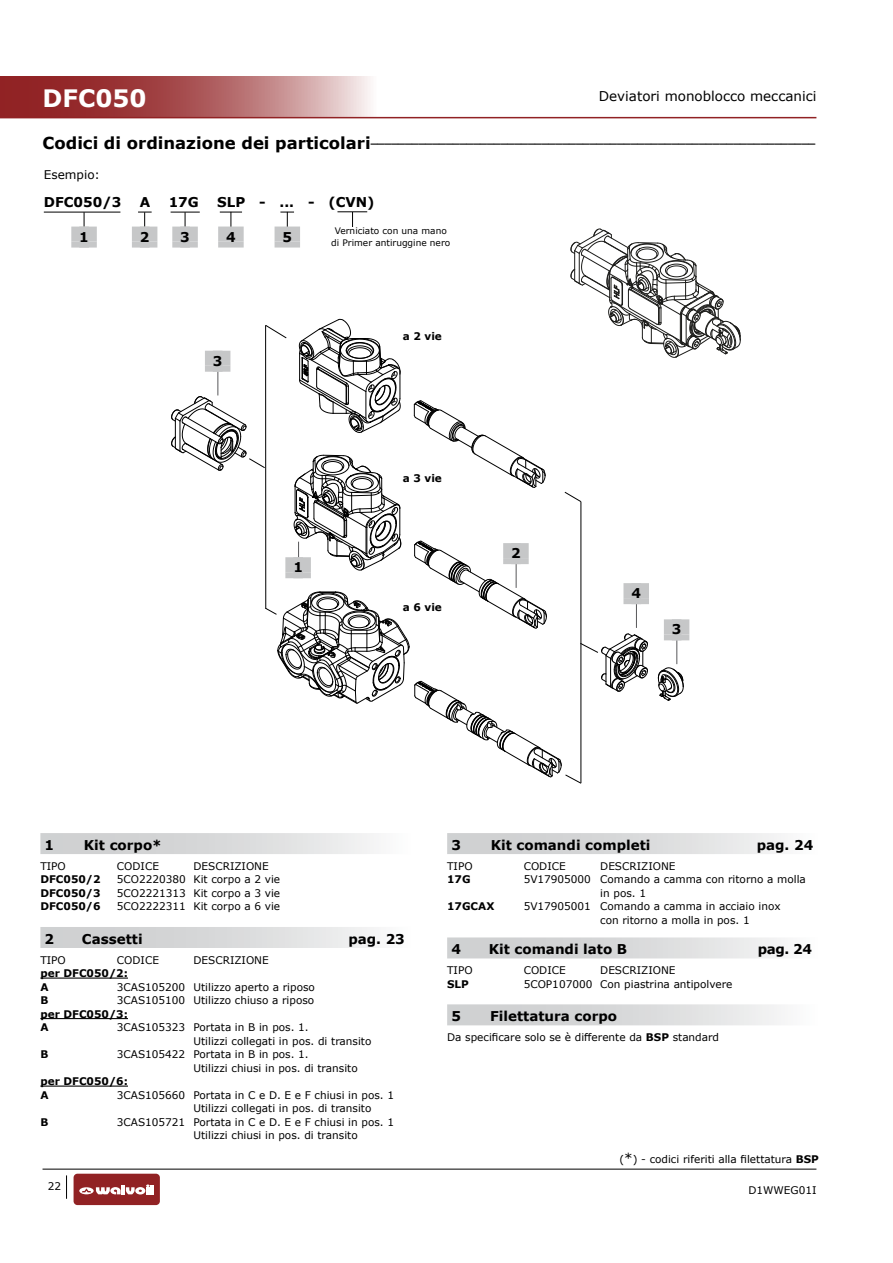
<style>
.page{position:relative;width:893px;height:1263px;background:#fff}
.page>*{position:absolute;margin:0;border:0;box-sizing:border-box;transform-origin:0 0}
.t1{font:700 24px "Verdana";color:#fff}
.t2{font:700 13.5px "Verdana";color:#000}
.t3{font:13.5px "Verdana";color:#000}
.t4{font:12px "Verdana";color:#000}
.t5{font:10.5px/13.5px "Verdana";color:#000}
.t6{font:700 10.5px/13.5px "Verdana";color:#000}
.t7{font:700 9.6px "Verdana";color:#000}
.t8{font:9px/12px "Verdana";color:#000;text-align:center}
.s1{font-size:16.5px}
.s2{font-weight:700}
.s3{font-size:13.5px}
</style>
<div class="page">
<svg style="left:0;top:77px;width:378px;height:40px;background:#b16465"></svg>
<hr style="left:0;top:117px;width:816px;height:1px;background:#912224">
<hr style="left:43px;top:1169px;width:773px;height:1px;background:#000">
<svg style="left:66px;top:1175px;width:1px;height:24px"></svg>
<div style="left:74px;top:1174px;width:86px;height:31px;background:#912224;border-radius:4px"></div>
<svg style="left:79px;top:1184px;width:75px;height:10px"></svg>
<div style="left:40px;top:833px;width:373px;height:21px;background:linear-gradient(to right,#c6c8c9,#f5f5f5)"></div>
<div style="left:40px;top:927px;width:373px;height:21px;background:linear-gradient(to right,#c6c8c9,#f5f5f5)"></div>
<hr style="left:40px;top:977px;width:88px;height:2px;background:#000">
<hr style="left:40px;top:1018px;width:88px;height:1px;background:#000">
<hr style="left:40px;top:1085px;width:88px;height:2px;background:#000">
<div style="left:447px;top:833px;width:373px;height:21px;background:linear-gradient(to right,#c6c8c9,#f5f5f5)"></div>
<div style="left:447px;top:937px;width:373px;height:21px;background:linear-gradient(to right,#c6c8c9,#f5f5f5)"></div>
<div style="left:447px;top:1004px;width:373px;height:21px;background:linear-gradient(to right,#c6c8c9,#f5f5f5)"></div>
<hr style="left:44px;top:212px;width:76px;height:1px;background:#000">
<svg style="left:84px;top:212px;width:1px;height:15px"></svg>
<div style="left:71px;top:227px;width:26px;height:15px;background:#c6c7c8"></div>
<div style="left:71px;top:242px;width:26px;height:6px;background:#c6c7c8"></div>
<svg style="left:138px;top:212px;width:14px;height:15px"></svg>
<div style="left:132px;top:227px;width:25px;height:15px;background:#c6c7c8"></div>
<div style="left:132px;top:242px;width:25px;height:6px;background:#c6c7c8"></div>
<svg style="left:171px;top:212px;width:570px;height:571px"></svg>
<h1 class="t1" style="left:43px;top:81px;width:106px">DFC050</h1>
<p class="t3" style="left:599px;top:87px;width:219px">Deviatori monoblocco meccanici</p>
<p class="t7" style="left:43px;top:133px;width:774px"><span class="s1">Codici di ordinazione dei particolari</span>_________________________________________________________________</p>
<p class="t4" style="left:44px;top:166px;width:58px">Esempio:</p>
<p class="t2" style="left:44px;top:193px;width:79px">DFC050/3</p>
<p class="t2" style="left:140px;top:193px;width:12px">A</p>
<p class="t2" style="left:169px;top:193px;width:32px">17G</p>
<p class="t2" style="left:217px;top:193px;width:159px">SLP - ... - (CVN)</p>
<p class="t2" style="left:79px;top:227px;width:11px">1</p>
<p class="t2" style="left:140px;top:227px;width:11px">2</p>
<p class="t2" style="left:180px;top:227px;width:11px">3</p>
<p class="t2" style="left:226px;top:227px;width:11px">4</p>
<p class="t2" style="left:282px;top:227px;width:11px">5</p>
<p class="t8" style="left:331px;top:225px;width:121px">Verniciato con una mano di Primer antiruggine nero</p>
<p class="t2" style="left:213px;top:351px;width:11px">3</p>
<p class="t2" style="left:293px;top:558px;width:11px">1</p>
<p class="t6" style="left:403px;top:329px;width:41px">a 2 vie</p>
<p class="t6" style="left:403px;top:471px;width:41px">a 3 vie</p>
<p class="t6" style="left:403px;top:600px;width:41px">a 6 vie</p>
<p class="t2" style="left:511px;top:544px;width:11px">2</p>
<p class="t2" style="left:631px;top:584px;width:11px">4</p>
<p class="t2" style="left:672px;top:620px;width:11px">3</p>
<p class="t2" style="left:45px;top:836px;width:11px">1</p>
<p class="t2" style="left:84px;top:836px;width:80px">Kit corpo*</p>
<p class="t5" style="left:40px;top:859px;width:27px">TIPO</p>
<p class="t5" style="left:117px;top:859px;width:44px">CODICE</p>
<p class="t5" style="left:193px;top:859px;width:77px">DESCRIZIONE</p>
<p class="t6" style="left:40px;top:873px;width:62px">DFC050/2</p>
<p class="t5" style="left:117px;top:873px;width:165px">5CO2220380 Kit corpo a 2 vie</p>
<p class="t6" style="left:40px;top:886px;width:62px">DFC050/3</p>
<p class="t5" style="left:117px;top:886px;width:165px">5CO2221313 Kit corpo a 3 vie</p>
<p class="t6" style="left:40px;top:900px;width:62px">DFC050/6</p>
<p class="t5" style="left:117px;top:900px;width:165px">5CO2222311 Kit corpo a 6 vie</p>
<p class="t2" style="left:45px;top:929px;width:11px">2</p>
<p class="t2" style="left:82px;top:929px;width:62px">Cassetti</p>
<p class="t2" style="left:348px;top:929px;width:58px">pag. 23</p>
<p class="t5" style="left:40px;top:953px;width:27px">TIPO</p>
<p class="t5" style="left:117px;top:953px;width:44px">CODICE</p>
<p class="t5" style="left:193px;top:953px;width:77px">DESCRIZIONE</p>
<p class="t6" style="left:40px;top:966px;width:89px">per DFC050/2:<br>A</p>
<p class="t5" style="left:117px;top:980px;width:199px">3CAS105200 Utilizzo aperto a riposo</p>
<p class="t6" style="left:40px;top:993px;width:10px">B</p>
<p class="t5" style="left:117px;top:994px;width:199px">3CAS105100 Utilizzo chiuso a riposo</p>
<p class="t6" style="left:40px;top:1007px;width:89px">per DFC050/3:<br>A</p>
<p class="t5" style="left:193px;top:1021px;width:179px;text-indent:-77px">3CAS105323 Portata in B in pos. 1.<br>Utilizzi collegati in pos. di transito</p>
<p class="t6" style="left:40px;top:1047px;width:10px">B</p>
<p class="t5" style="left:193px;top:1048px;width:166px;text-indent:-77px">3CAS105422 Portata in B in pos. 1.<br>Utilizzi chiusi in pos. di transito</p>
<p class="t6" style="left:40px;top:1074px;width:89px">per DFC050/6:<br>A</p>
<p class="t5" style="left:193px;top:1088px;width:202px;text-indent:-77px">3CAS105660 Portata in C e D. E e F chiusi in pos. 1<br>Utilizzi collegati in pos. di transito</p>
<p class="t6" style="left:40px;top:1115px;width:10px">B</p>
<p class="t5" style="left:193px;top:1115px;width:202px;text-indent:-77px">3CAS105721 Portata in C e D. E e F chiusi in pos. 1<br>Utilizzi chiusi in pos. di transito</p>
<p class="t5" style="left:48px;top:1179px;width:15px">22</p>
<p class="t2" style="left:451px;top:836px;width:11px">3</p>
<p class="t2" style="left:491px;top:836px;width:161px">Kit comandi completi</p>
<p class="t2" style="left:757px;top:836px;width:58px">pag. 24</p>
<p class="t5" style="left:447px;top:859px;width:27px">TIPO</p>
<p class="t5" style="left:524px;top:859px;width:44px">CODICE</p>
<p class="t5" style="left:600px;top:859px;width:77px">DESCRIZIONE</p>
<p class="t6" style="left:447px;top:873px;width:25px">17G</p>
<p class="t5" style="left:600px;top:873px;width:207px;text-indent:-77px">5V17905000 Comando a camma con ritorno a molla in pos. 1</p>
<p class="t6" style="left:447px;top:900px;width:49px">17GCAX</p>
<p class="t5" style="left:600px;top:900px;width:182px;text-indent:-77px">5V17905001 Comando a camma in acciaio inox con ritorno a molla in pos. 1</p>
<p class="t2" style="left:451px;top:940px;width:11px">4</p>
<p class="t2" style="left:489px;top:940px;width:140px">Kit comandi lato B</p>
<p class="t2" style="left:758px;top:940px;width:56px">pag. 24</p>
<p class="t5" style="left:447px;top:964px;width:27px">TIPO</p>
<p class="t5" style="left:524px;top:964px;width:44px">CODICE</p>
<p class="t5" style="left:600px;top:964px;width:77px">DESCRIZIONE</p>
<p class="t6" style="left:447px;top:977px;width:23px">SLP</p>
<p class="t5" style="left:524px;top:977px;width:210px">5COP107000 Con piastrina antipolvere</p>
<p class="t2" style="left:451px;top:1007px;width:11px">5</p>
<p class="t2" style="left:490px;top:1007px;width:129px">Filettatura corpo</p>
<p class="t5" style="left:447px;top:1030px;width:273px">Da specificare solo se è differente da <span class="s2">BSP</span> standard</p>
<p class="t5" style="left:619px;top:1152px;width:201px">(<span class="s3">*</span>) - codici riferiti alla filettatura <span class="s2">BSP</span></p>
<p class="t5" style="left:748px;top:1184px;width:70px">D1WWEG01I</p>
</div>
